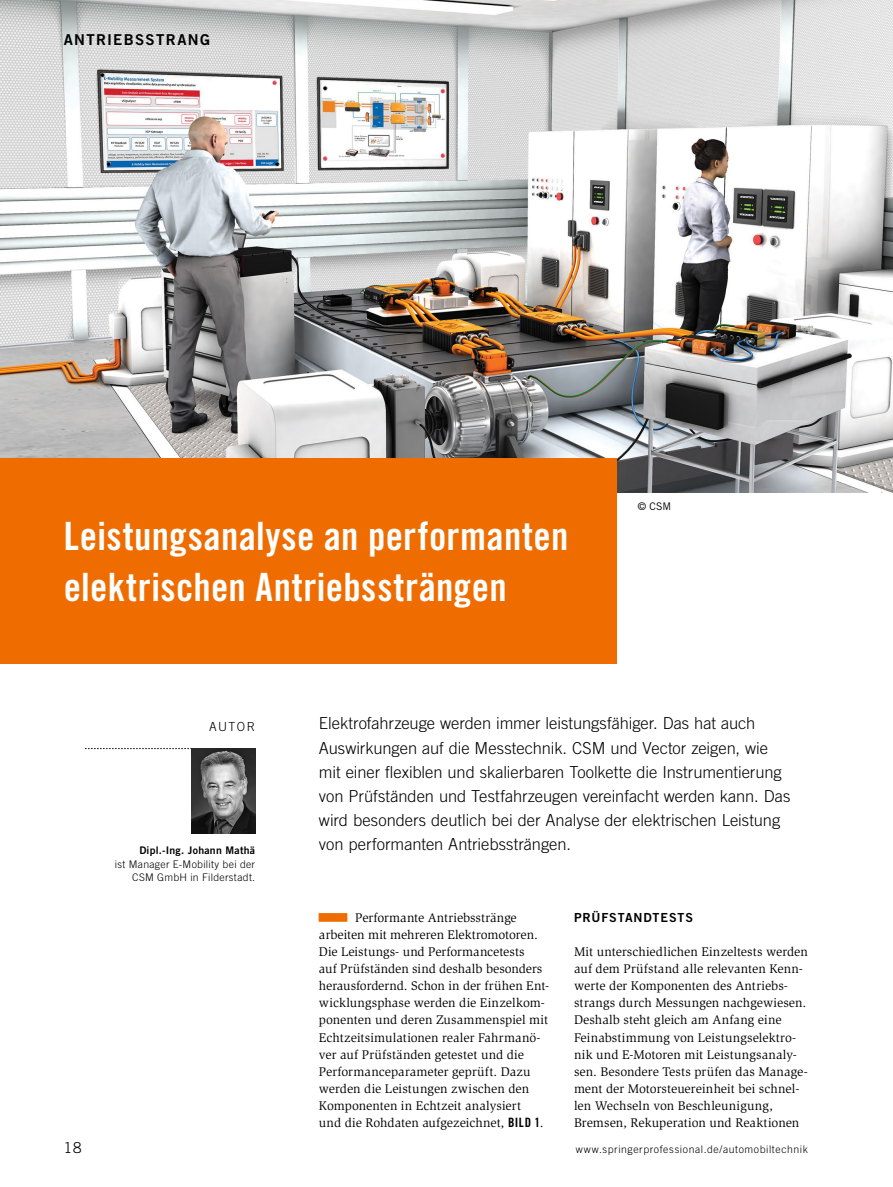
<style>
.page{position:relative;width:893px;height:1187px;background:#fff}
.page>*{position:absolute;margin:0;border:0;box-sizing:border-box;transform-origin:0 0}
.Title_x{font:39px/50.7px "Trade Gothic LT Std Bd Cn 20";letter-spacing:.01em;color:#fff}
.Trailer_x{font:300 16.5px/24px "Trade Gothic LT Std";color:#000}
.t1{font:15px "Trade Gothic LT Std Bd 2";letter-spacing:.09em;color:#000}
.t2{font:300 15px "Trade Gothic LT Std";color:#000}
.Para_Initial_Rechtec{font:12.9px/17.1px "Slimbach Std";letter-spacing:.005em;color:#000}
.Para_x{font:12.9px/17.1px "Slimbach Std";letter-spacing:.005em;color:#000}
.SectionHeading_1_x{font:12.45px "Trade Gothic LT Std Bd 2";letter-spacing:.07em;color:#000}
.NoXML_Author_Heading{font:300 12.45px "Trade Gothic LT Std";letter-spacing:.115em;color:#000}
.Biography_x{font:300 10.5px/13.5px "Trade Gothic LT Std";letter-spacing:.025em;color:#000;text-align:right}
.Biography_x-2{font:300 10.5px "Trade Gothic LT Std";letter-spacing:.045em;color:#000}
.Author_Name{font:10.5px "Trade Gothic LT Std Bd 2";letter-spacing:.025em;color:#000}
.Image_Source_x{font:10.5px "Trade Gothic LT Std";color:#000}
.s1{font-family:"Trade Gothic LT Std Bd Cn 20"}
</style>
<div class="page">
<img style="left:0;top:0;width:893px;height:492px">
<svg style="left:85px;top:748px;width:106px;height:1px"></svg>
<img style="left:191px;top:748px;width:64px;height:85px">
<div style="left:0;top:458px;width:617px;height:206px;background:#ef6d00"></div>
<p class="t1" style="left:64px;top:30px;width:148px">ANTRIEBSSTRANG</p>
<p class="Title_x" style="left:64px;top:510px;width:506px">Leistungsanalyse an performanten elektrischen Antriebssträngen</p>
<p class="Image_Source_x" style="left:638px;top:500px;width:35px">© CSM</p>
<p class="NoXML_Author_Heading" style="left:209px;top:719px;width:48px">AUTOR</p>
<p class="Author_Name" style="left:139px;top:843px;width:117px">Dipl.-Ing. Johann Mathä</p>
<p class="Biography_x" style="left:115px;top:857px;width:142px">ist Manager E-Mobility bei der<br>CSM GmbH in Filderstadt.</p>
<p class="Trailer_x" style="left:319px;top:711px;width:473px">Elektrofahrzeuge werden immer leistungsfähiger. Das hat auch Auswirkungen auf die Messtechnik. CSM und Vector zeigen, wie mit einer flexiblen und skalierbaren Toolkette die Instrumentierung von Prüfständen und Testfahrzeugen vereinfacht werden kann. Das wird besonders deutlich bei der Analyse der elektrischen Leistung von performanten Antriebssträngen.</p>
<p class="Para_Initial_Rechtec" style="left:319px;top:908px;width:232px;text-indent:36px">Performante Antriebsstränge arbeiten mit mehreren Elektromotoren.<br>Die Leistungs- und Performancetests<br>auf Prüfständen sind deshalb besonders herausfordernd. Schon in der frühen Ent&shy;wicklungsphase werden die Einzelkom&shy;ponenten und deren Zusammenspiel mit Echtzeitsimulationen realer Fahrmanö&shy;ver auf Prüfständen getestet und die Performanceparameter geprüft. Dazu werden die Leistungen zwischen den Komponenten in Echtzeit analysiert<br>und die Rohdaten aufgezeichnet, <span class="s1">BILD 1</span>.</p>
<p class="SectionHeading_1_x" style="left:574px;top:909px;width:121px">PRÜFSTANDTESTS</p>
<p class="Para_x" style="left:574px;top:943px;width:235px">Mit unterschiedlichen Einzeltests werden auf dem Prüfstand alle relevanten Kenn&shy;werte der Komponenten des Antriebs&shy;strangs durch Messungen nachgewiesen.<br>Deshalb steht gleich am Anfang eine Feinabstimmung von Leistungselektro&shy;nik und E-Motoren mit Leistungsanaly&shy;sen. Besondere Tests prüfen das Manage&shy;ment der Motorsteuereinheit bei schnel&shy;len Wechseln von Beschleunigung, Bremsen, Rekuperation und Reaktionen</p>
<p class="t2" style="left:64px;top:1138px;width:19px">18</p>
<p class="Biography_x-2" style="left:576px;top:1142px;width:234px">www.springerprofessional.de/automobiltechnik</p>
</div>
